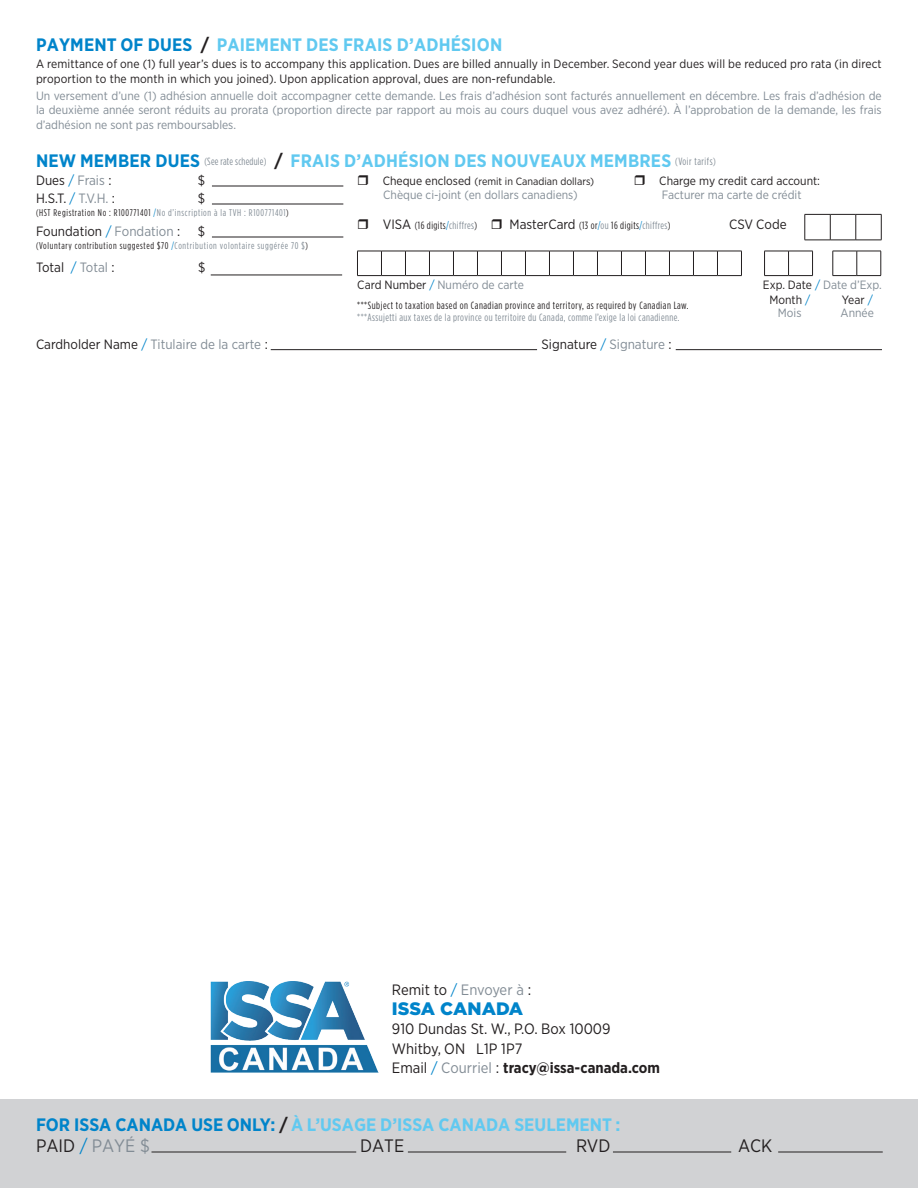
<style>
.page{position:relative;width:918px;height:1188px;background:#fff}
.page>*{position:absolute;margin:0;border:0;box-sizing:border-box;transform-origin:0 0}
.t1{font:700 18px "Gotham Narrow";letter-spacing:.01em;color:#61c9f0}
.t2{font:900 18px "Gotham Pro";color:#0084ca}
.t3{font:18px "Gotham Narrow";color:#828c95}
.t4{font:18px "Gotham Narrow";color:#231f20}
.t5{font:15px "Gotham Narrow";color:#231f20}
.t6{font:700 15px "Gotham Narrow";color:#231f20}
.t7{font:13.5px "Gotham Narrow";color:#231f20}
.t8{font:13.5px "Gotham Narrow";color:#828c95}
.t9{font:12px/14.4px "Gotham Narrow";color:#828c95;text-align:justify}
.t10{font:12px/14.4px "Gotham Narrow";letter-spacing:.01em;color:#231f20}
.t11{font:10.5px "Gotham Condensed";letter-spacing:.05em;color:#231f20}
.t12{font:10.5px "Gotham Condensed";letter-spacing:.04em;color:#828c95}
.t13{font:10.5px "Gotham Narrow";color:#231f20}
.t14{font:9.75px "Gotham Condensed";letter-spacing:.07em;color:#231f20}
.t15{font:9.75px "Gotham Condensed";letter-spacing:.07em;color:#828c95}
.s1{color:#0084ca}
.s2{color:#231f20}
.s3{font-family:"Gotham Condensed";font-weight:400;font-size:10.5px;color:#828c95}
.s4{color:#828c95}
.s5{color:#0081c4}
.s6{font-size:12px}
.s7{font-family:"Gotham Narrow";font-size:13.5px}
.s8{font-weight:400}
.s9{font-weight:400;color:#0084ca}
.s10{font-weight:400;color:#828c95}
</style>
<div class="page">
<img style="left:210px;top:982px;width:169px;height:91px">
<div style="left:0;top:1100px;width:918px;height:88px;background:#d1d2d4"></div>
<hr style="left:151px;top:1152px;width:205px;height:1px;background:#231f20">
<hr style="left:408px;top:1152px;width:158px;height:1px;background:#231f20">
<hr style="left:613px;top:1152px;width:118px;height:1px;background:#231f20">
<hr style="left:778px;top:1152px;width:105px;height:1px;background:#231f20">
<hr style="left:271px;top:349px;width:266px;height:1px;background:#231f20">
<hr style="left:676px;top:349px;width:206px;height:1px;background:#231f20">
<hr style="left:212px;top:186px;width:131px;height:1px;background:#231f20">
<hr style="left:212px;top:204px;width:131px;height:1px;background:#231f20">
<hr style="left:212px;top:237px;width:131px;height:1px;background:#231f20">
<hr style="left:211px;top:275px;width:131px;height:1px;background:#231f20">
<svg style="left:833px;top:251px;width:49px;height:25px"></svg>
<svg style="left:357px;top:251px;width:385px;height:25px"></svg>
<svg style="left:764px;top:251px;width:49px;height:25px"></svg>
<svg style="left:805px;top:214px;width:77px;height:27px"></svg>
<p class="t1" style="left:36px;top:33px;width:468px"><span class="s1">PAYMENT OF DUES</span> <span class="s2">/</span> PAIEMENT DES FRAIS D’ADHÉSION</p>
<p class="t10" style="left:36px;top:57px;width:847px">A remittance of one (1) full year’s dues is to accompany this application. Dues are billed annually in December. Second year dues will be reduced pro rata (in direct proportion to the month in which you joined). Upon application approval, dues are non-refundable.</p>
<p class="t9" style="left:36px;top:88px;width:847px">Un versement d’une (1) adhésion annuelle doit accompagner cette demande. Les frais d’adhésion sont facturés annuellement en décembre. Les frais d’adhésion de la deuxième année seront réduits au prorata (proportion directe par rapport au mois au cours duquel vous avez adhéré). À l’approbation de la demande, les frais d’adhésion ne sont pas remboursables.</p>
<p class="t1" style="left:36px;top:149px;width:681px"><span class="s1">NEW MEMBER DUES</span> <span class="s3">(See rate schedule)</span> <span class="s2">/</span> FRAIS D’ADHÉSION DES NOUVEAUX MEMBRES <span class="s3">(Voir tarifs)</span></p>
<p class="t7" style="left:36px;top:172px;width:77px">Dues <span class="s1">/</span> <span class="s4">Frais</span> :</p>
<p class="t7" style="left:198px;top:172px;width:9px">$</p>
<p class="t7" style="left:36px;top:190px;width:80px">H.S.T. <span class="s1">/</span> <span class="s4">T.V.H.</span> :</p>
<p class="t7" style="left:198px;top:190px;width:9px">$</p>
<p class="t15" style="left:36px;top:207px;width:254px"><span class="s2">(HST Registration No : R100771401</span> <span class="s5">/</span>No d’inscription à la TVH : R100771401<span class="s2">)</span></p>
<p class="t7" style="left:36px;top:223px;width:146px">Foundation <span class="s1">/</span> <span class="s4">Fondation</span> :</p>
<p class="t7" style="left:198px;top:223px;width:9px">$</p>
<p class="t14" style="left:36px;top:240px;width:273px">(Voluntary contribution suggested $70 <span class="s5">/</span><span class="s4">Contribution volontaire suggérée 70 $</span>)</p>
<p class="t7" style="left:36px;top:259px;width:80px">Total <span class="s1">/</span> <span class="s4">Total</span> :</p>
<p class="t7" style="left:198px;top:259px;width:9px">$</p>
<p class="t13" style="left:383px;top:175px;width:213px"><span class="s6">Cheque enclosed</span> (remit in Canadian dollars)</p>
<p class="t10" style="left:659px;top:174px;width:162px">Charge my credit card account:</p>
<p class="t9" style="left:383px;top:187px;width:196px">Chèque ci-joint (en dollars canadiens)</p>
<p class="t9" style="left:662px;top:187px;width:141px">Facturer ma carte de crédit</p>
<p class="t11" style="left:383px;top:219px;width:96px"><span class="s7">VISA</span> (16 digits<span class="s1">/</span><span class="s4">chiffres</span>)</p>
<p class="t11" style="left:510px;top:219px;width:162px"><span class="s7">MasterCard</span> (13 or<span class="s1">/</span><span class="s4">ou</span> 16 digits<span class="s1">/</span><span class="s4">chiffres</span>)</p>
<p class="t7" style="left:729px;top:215px;width:59px">CSV Code</p>
<p class="t9" style="left:357px;top:278px;width:168px"><span class="s2">Card Number</span> <span class="s1">/</span> Numéro de carte</p>
<p class="t9" style="left:763px;top:278px;width:120px"><span class="s2">Exp. Date</span> <span class="s1">/</span> Date d’Exp.</p>
<p class="t11" style="left:357px;top:299px;width:333px">***Subject to taxation based on Canadian province and territory, as required by Canadian Law.</p>
<p class="t12" style="left:357px;top:311px;width:324px">***Assujetti aux taxes de la province ou territoire du Canada, comme l’exige la loi canadienne.</p>
<p class="t10" style="left:769px;top:292px;width:43px">Month <span class="s1">/</span></p>
<p class="t9" style="left:778px;top:306px;width:25px">Mois</p>
<p class="t10" style="left:842px;top:292px;width:32px">Year <span class="s1">/</span></p>
<p class="t9" style="left:841px;top:306px;width:35px">Année</p>
<p class="t8" style="left:36px;top:336px;width:233px"><span class="s2">Cardholder Name</span> <span class="s1">/</span> Titulaire de la carte <span class="s2">:</span></p>
<p class="t7" style="left:542px;top:336px;width:132px">Signature <span class="s1">/</span> <span class="s4">Signature</span> :</p>
<p class="t5" style="left:392px;top:981px;width:141px">Remit to <span class="s1">/</span> <span class="s4">Envoyer à</span> :</p>
<p class="t2" style="left:392px;top:998px;width:133px">ISSA CANADA</p>
<p class="t5" style="left:392px;top:1020px;width:220px">910 Dundas St. W., P.O. Box 10009</p>
<p class="t5" style="left:392px;top:1039px;width:132px">Whitby, ON L1P 1P7</p>
<p class="t6" style="left:392px;top:1058px;width:270px"><span class="s8">Email</span> <span class="s9">/</span> <span class="s10">Courriel</span> <span class="s8">:</span> tracy@issa-canada.com</p>
<p class="t1" style="left:36px;top:1113px;width:586px"><span class="s1">FOR ISSA CANADA USE ONLY:</span> <span class="s2">/</span> À L’USAGE D’ISSA CANADA SEULEMENT :</p>
<p class="t3" style="left:36px;top:1135px;width:115px"><span class="s2">PAID</span> <span class="s1">/</span> PAYÉ $</p>
<p class="t4" style="left:360px;top:1135px;width:46px">DATE</p>
<p class="t4" style="left:576px;top:1135px;width:36px">RVD</p>
<p class="t4" style="left:738px;top:1135px;width:36px">ACK</p>
</div>
